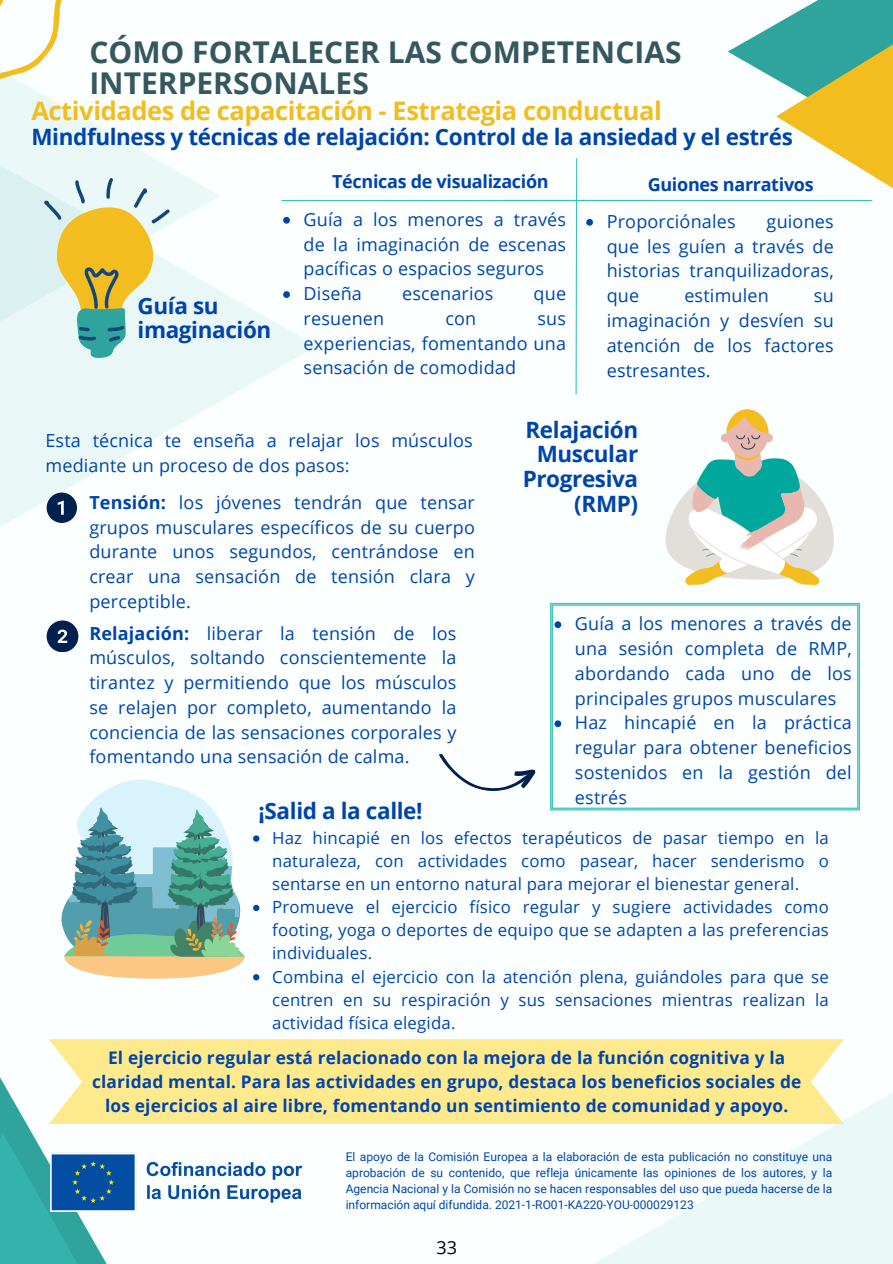
<style>
.page{position:relative;width:893px;height:1264px;background:#fff}
.page>*{position:absolute;margin:0;border:0;box-sizing:border-box;transform-origin:0 0}
.t1{font:700 30px/31.5px "Open Sans";color:#37575f}
.t2{font:700 25.5px "Open Sans";letter-spacing:-.015em;color:#f3bd20}
.t3{font:700 22.5px/24.8px "Open Sans";letter-spacing:-.015em;color:#0044ab}
.t4{font:18px/24.8px "Open Sans";letter-spacing:.01em;color:#0044ab;text-align:justify}
.t5{font:700 18px "Open Sans";letter-spacing:-.015em;color:#0044ab}
.t6{font:18px "Open Sans";color:#000}
.t7{font:700 17.25px/23.9px "Open Sans";letter-spacing:.01em;color:#0044ab;text-align:center}
.t8{font:16.8px/23.1px "Open Sans";letter-spacing:.01em;color:#0044ab}
.t9{font:12px/16px "Roboto";color:#0044ab;text-align:justify}
.s1{font-weight:700}
</style>
<div class="page">
<div style="left:0;top:0;width:892px;height:1263px;background:#fbffff"></div>
<svg style="left:0;top:199px;width:317px;height:328px"></svg>
<div style="left:0;top:0;width:220px;height:463px;background:linear-gradient(to right,#e7f5f5,#f4fcfc)"></div>
<div style="left:588px;top:876px;width:304px;height:387px;background:linear-gradient(to right,#fbffff,#f3fcfc)"></div>
<svg style="left:727px;top:24px;width:49px;height:56px"></svg>
<svg style="left:776px;top:0;width:116px;height:201px"></svg>
<svg style="left:0;top:1077px;width:32px;height:56px"></svg>
<svg style="left:0;top:1133px;width:106px;height:130px;fill:#34b2ab"></svg>
<svg style="left:575px;top:158px;width:2px;height:237px"></svg>
<hr style="left:281px;top:200px;width:370px;height:1px;background:#3cc2bb">
<hr style="left:502px;top:200px;width:370px;height:1px;background:#3cc2bb">
<svg style="left:0;top:0;width:170px;height:358px"></svg>
<svg style="left:665px;top:409px;width:168px;height:176px"></svg>
<svg style="left:47px;top:492px;width:30px;height:31px"></svg>
<svg style="left:47px;top:620px;width:31px;height:32px"></svg>
<svg style="left:439px;top:754px;width:97px;height:37px"></svg>
<svg style="left:550px;top:603px;width:309px;height:207px"></svg>
<svg style="left:61px;top:779px;width:184px;height:199px"></svg>
<div style="left:49px;top:1039px;width:795px;height:85px;background:#fee98c"></div>
<svg style="left:283px;top:217px;width:7px;height:7px"></svg>
<svg style="left:283px;top:291px;width:7px;height:7px"></svg>
<svg style="left:586px;top:219px;width:7px;height:7px"></svg>
<svg style="left:554px;top:621px;width:7px;height:7px"></svg>
<svg style="left:554px;top:720px;width:7px;height:7px"></svg>
<svg style="left:253px;top:835px;width:6px;height:6px"></svg>
<svg style="left:253px;top:904px;width:6px;height:7px"></svg>
<svg style="left:253px;top:974px;width:6px;height:6px"></svg>
<img style="left:49px;top:1151px;width:254px;height:62px">
<h1 class="t1" style="left:89px;top:35px;width:593px">CÓMO FORTALECER LAS COMPETENCIAS<br>INTERPERSONALES</h1>
<h2 class="t2" style="left:31px;top:92px;width:632px">Actividades de capacitación - Estrategia conductual</h2>
<p class="t3" style="left:31px;top:124px;width:762px">Mindfulness y técnicas de relajación: Control de la ansiedad y el estrés</p>
<p class="t3" style="left:137px;top:292px;width:135px">Guía su imaginación</p>
<p class="t5" style="left:332px;top:169px;width:218px">Técnicas de visualización</p>
<p class="t5" style="left:647px;top:171px;width:167px">Guiones narrativos</p>
<p class="t4" style="left:303px;top:206px;width:264px;text-align:left">Guía a los menores a través de la imaginación de escenas pacíficas o espacios seguros<br>Diseña</p>
<p class="t4" style="left:606px;top:208px;width:130px">Proporciónales</p>
<p class="t4" style="left:606px;top:208px;width:228px;text-indent:160px">guiones que les guíen a través de historias tranquilizadoras, que</p>
<p class="t4" style="left:402px;top:281px;width:93px">escenarios</p>
<p class="t4" style="left:533px;top:281px;width:34px">que</p>
<p class="t4" style="left:684px;top:283px;width:86px">estimulen</p>
<p class="t4" style="left:606px;top:283px;width:228px;text-indent:207px">su imaginación y desvíen su atención de los factores estresantes.</p>
<p class="t4" style="left:303px;top:305px;width:264px;text-indent:234px">sus experiencias, fomentando una sensación de comodidad</p>
<p class="t4" style="left:303px;top:305px;width:82px">resuenen</p>
<p class="t4" style="left:445px;top:305px;width:32px">con</p>
<p class="t3" style="left:522px;top:416px;width:117px;text-align:right">Relajación<br>Muscular<br>Progresiva (RMP)</p>
<p class="t4" style="left:45px;top:427px;width:428px">Esta técnica te enseña a relajar los músculos mediante un proceso de dos pasos:</p>
<p class="t4" style="left:89px;top:489px;width:387px"><span class="s1">Tensión:</span> los jóvenes tendrán que tensar grupos musculares específicos de su cuerpo durante unos segundos, centrándose en crear una sensación de tensión clara y perceptible.</p>
<p class="t4" style="left:89px;top:620px;width:368px"><span class="s1">Relajación:</span> liberar la tensión de los músculos, soltando conscientemente la tirantez y permitiendo que los músculos se relajen por completo, aumentando la conciencia de las sensaciones corporales y fomentando una sensación de calma.</p>
<p class="t4" style="left:575px;top:611px;width:278px;text-align:left">Guía a los menores a través de una sesión completa de RMP, abordando cada uno de los principales grupos musculares<br>Haz hincapié en la práctica regular para obtener beneficios sostenidos en la gestión del estrés</p>
<p class="t8" style="left:272px;top:825px;width:558px">Haz hincapié en los efectos terapéuticos de pasar tiempo en la naturaleza, con actividades como pasear, hacer senderismo o sentarse en un entorno natural para mejorar el bienestar general.<br>Promueve el ejercicio físico regular y sugiere actividades como footing, yoga o deportes de equipo que se adapten a las preferencias individuales.<br>Combina el ejercicio con la atención plena, guiándoles para que se centren en su respiración y sus sensaciones mientras realizan la actividad física elegida.</p>
<p class="t7" style="left:92px;top:1045px;width:710px">El ejercicio regular está relacionado con la mejora de la función cognitiva y la claridad mental. Para las actividades en grupo, destaca los beneficios sociales de los ejercicios al aire libre, fomentando un sentimiento de comunidad y apoyo.</p>
<p class="t3" style="left:258px;top:798px;width:165px">¡Salid a la calle!</p>
<p class="t9" style="left:346px;top:1149px;width:488px">El apoyo de la Comisión Europea a la elaboración de esta publicación no constituye una aprobación de su contenido, que refleja únicamente las opiniones de los autores, y la Agencia Nacional y la Comisión no se hacen responsables del uso que pueda hacerse de la información aquí difundida. 2021-1-RO01-KA220-YOU-000029123</p>
<p class="t6" style="left:436px;top:1234px;width:22px">33</p>
</div>
